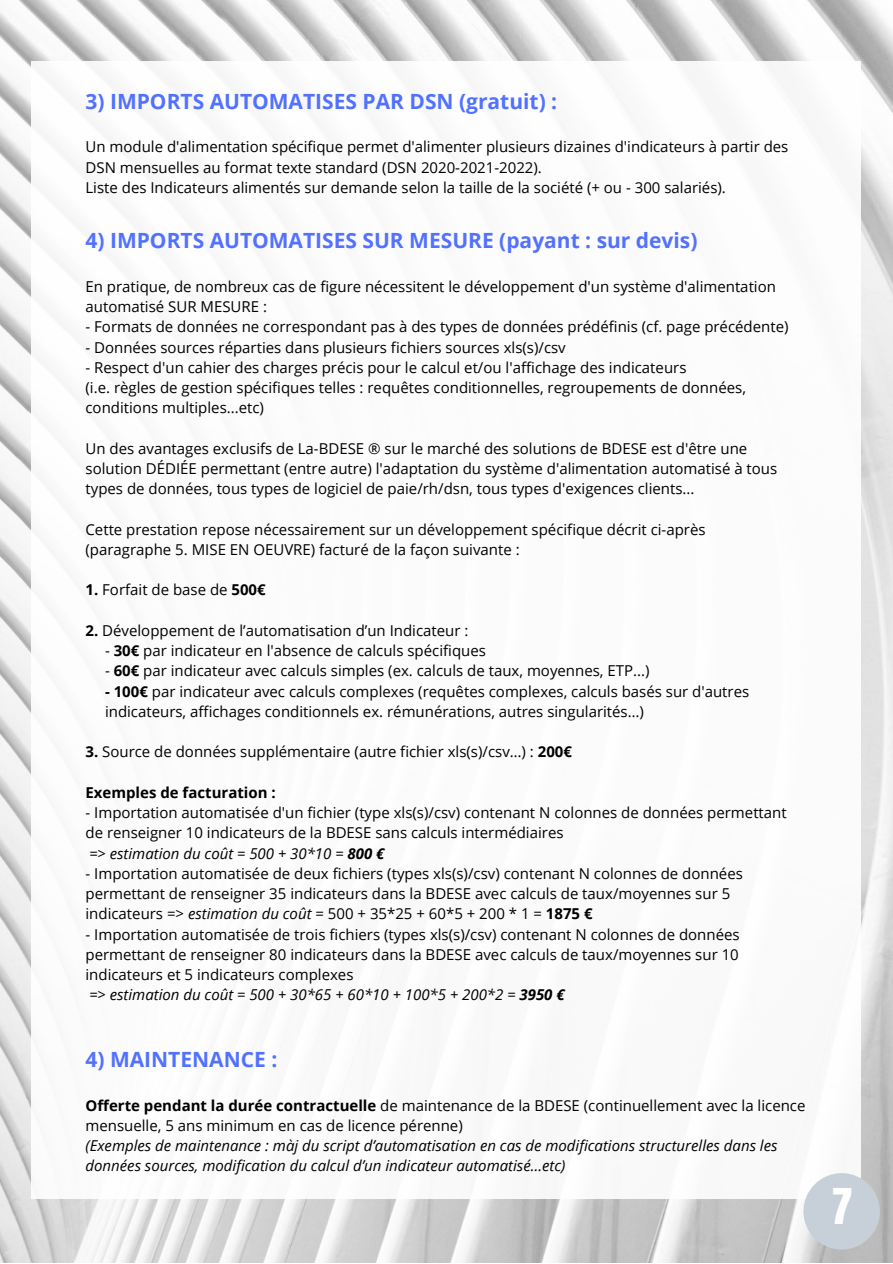
<style>
.page{position:relative;width:893px;height:1264px;background:#fff}
.page>*{position:absolute;margin:0;border:0;box-sizing:border-box;transform-origin:0 0}
.t1{font:42px "Anton";color:#fff}
.t2{font:700 21px "Open Sans";color:#5271ff}
.t3{font:15px/20.2px "Open Sans";color:#000}
.t4{font:italic 15px/20.2px "Open Sans";color:#000}
.t5{font:700 15px "Open Sans";color:#000}
.s1{font-weight:700}
.s2{font-style:italic}
.s3{font-weight:700;font-style:italic}
</style>
<div class="page">
<img style="left:0;top:0;width:892px;height:1262px">
<div style="left:31px;top:62px;width:829px;height:1136px;background:#fff"></div>
<div style="left:803px;top:1173px;width:76px;height:76px;background:#c7d0d8;border-radius:50%"></div>
<h2 class="t2" style="left:85px;top:86px;width:473px">3) IMPORTS AUTOMATISES PAR DSN (gratuit) :</h2>
<p class="t3" style="left:85px;top:136px;width:704px">Un module d'alimentation spécifique permet d'alimenter plusieurs dizaines d'indicateurs à partir des<br>DSN mensuelles au format texte standard (DSN 2020-2021-2022).<br>Liste des Indicateurs alimentés sur demande selon la taille de la société (+ ou - 300 salariés).</p>
<h2 class="t2" style="left:85px;top:225px;width:613px">4) IMPORTS AUTOMATISES SUR MESURE (payant : sur devis)</h2>
<p class="t3" style="left:85px;top:276px;width:692px">En pratique, de nombreux cas de figure nécessitent le développement d'un système d'alimentation automatisé SUR MESURE :</p>
<p class="t3" style="left:85px;top:316px;width:704px">- Formats de données ne correspondant pas à des types de données prédéfinis (cf. page précédente)</p>
<p class="t3" style="left:85px;top:336px;width:481px">- Données sources réparties dans plusieurs fichiers sources xls(s)/csv</p>
<p class="t3" style="left:85px;top:357px;width:662px">- Respect d'un cahier des charges précis pour le calcul et/ou l'affichage des indicateurs<br>(i.e. règles de gestion spécifiques telles : requêtes conditionnelles, regroupements de données, conditions multiples...etc)</p>
<p class="t3" style="left:85px;top:438px;width:693px">Un des avantages exclusifs de La-BDESE ® sur le marché des solutions de BDESE est d'être une solution DÉDIÉE permettant (entre autre) l'adaptation du système d'alimentation automatisé à tous types de données, tous types de logiciel de paie/rh/dsn, tous types d'exigences clients...</p>
<p class="t3" style="left:85px;top:519px;width:621px">Cette prestation repose nécessairement sur un développement spécifique décrit ci-après (paragraphe 5. MISE EN OEUVRE) facturé de la façon suivante :</p>
<p class="t3" style="left:85px;top:579px;width:182px"><span class="s1">1.</span> Forfait de base de <span class="s1">500€</span></p>
<p class="t3" style="left:85px;top:620px;width:384px"><span class="s1">2.</span> Développement de l’automatisation d’un Indicateur :</p>
<p class="t3" style="left:105px;top:640px;width:382px">- <span class="s1">30€</span> par indicateur en l'absence de calculs spécifiques</p>
<p class="t3" style="left:105px;top:660px;width:546px">- <span class="s1">60€</span> par indicateur avec calculs simples (ex. calculs de taux, moyennes, ETP...)</p>
<p class="t3" style="left:105px;top:680px;width:645px"><span class="s1">- 100€</span> par indicateur avec calculs complexes (requêtes complexes, calculs basés sur d'autres indicateurs, affichages conditionnels ex. rémunérations, autres singularités…)</p>
<p class="t3" style="left:85px;top:741px;width:488px"><span class="s1">3.</span> Source de données supplémentaire (autre fichier xls(s)/csv…) : <span class="s1">200€</span></p>
<p class="t5" style="left:85px;top:782px;width:192px">Exemples de facturation :</p>
<p class="t3" style="left:85px;top:802px;width:702px">- Importation automatisée d'un fichier (type xls(s)/csv) contenant N colonnes de données permettant de renseigner 10 indicateurs de la BDESE sans calculs intermédiaires<br><span class="s2">=&gt; estimation du coût = 500 + 30*10 =</span> <span class="s3">800 €</span></p>
<p class="t3" style="left:85px;top:863px;width:658px">- Importation automatisée de deux fichiers (types xls(s)/csv) contenant N colonnes de données permettant de renseigner 35 indicateurs dans la BDESE avec calculs de taux/moyennes sur 5 indicateurs =&gt; <span class="s2">estimation du coût</span> = 500 + 35*25 + 60*5 + 200 * 1 = <span class="s1">1875 €</span></p>
<p class="t3" style="left:85px;top:923px;width:655px">- Importation automatisée de trois fichiers (types xls(s)/csv) contenant N colonnes de données permettant de renseigner 80 indicateurs dans la BDESE avec calculs de taux/moyennes sur 10 indicateurs et 5 indicateurs complexes<br><span class="s2">=&gt; estimation du coût = 500 + 30*65 + 60*10 + 100*5 + 200*2 =</span> <span class="s3">3950 €</span></p>
<h2 class="t2" style="left:85px;top:1044px;width:193px">4) MAINTENANCE :</h2>
<p class="t3" style="left:85px;top:1094px;width:721px"><span class="s1">Offerte pendant la durée contractuelle</span> de maintenance de la BDESE (continuellement avec la licence mensuelle, 5 ans minimum en cas de licence pérenne)</p>
<p class="t4" style="left:85px;top:1135px;width:693px">(Exemples de maintenance : màj du script d’automatisation en cas de modifications structurelles dans les données sources, modification du calcul d’un indicateur automatisé…etc)</p>
<h1 class="t1" style="left:831px;top:1176px;width:22px">7</h1>
</div>
